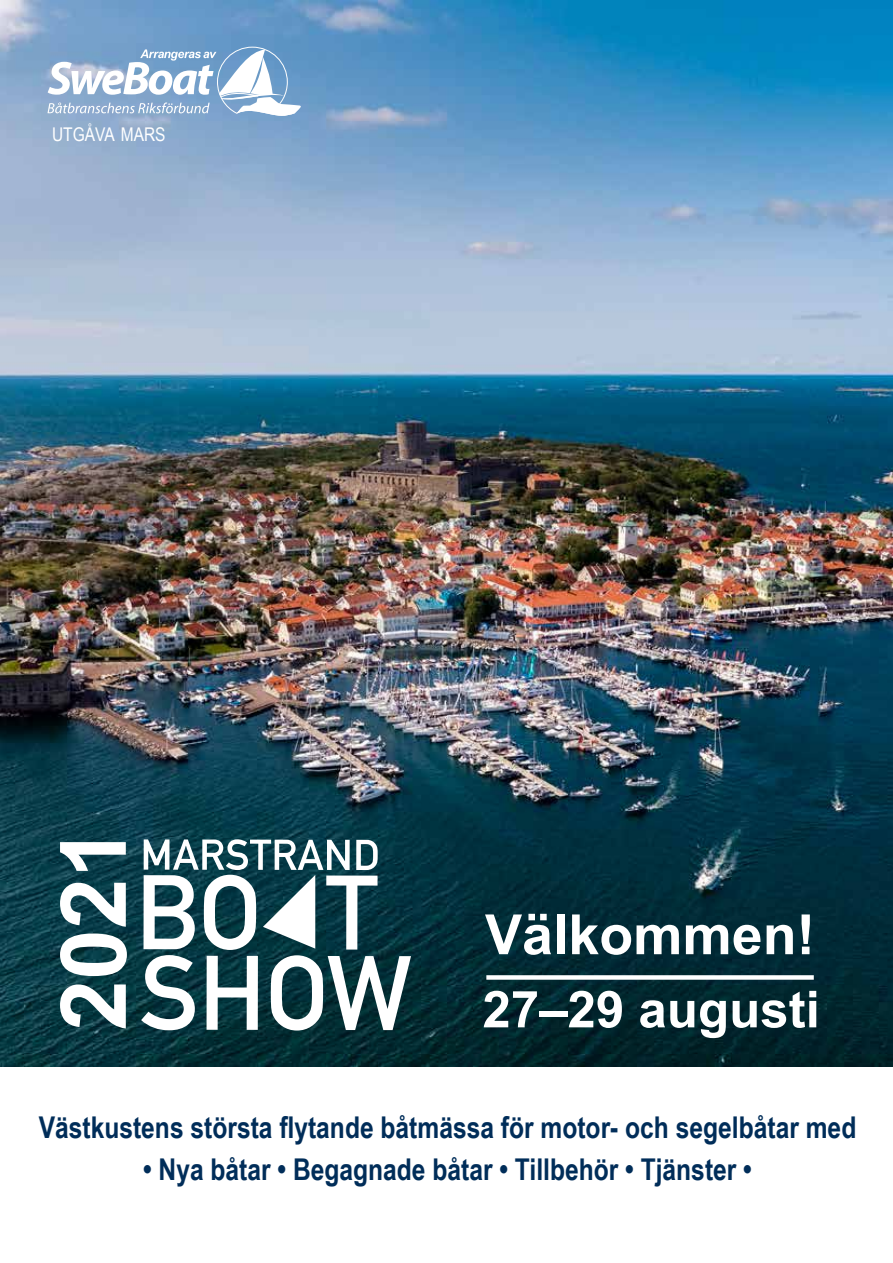
<style>
.page{position:relative;width:893px;height:1263px;background:#fff}
.page>*{position:absolute;margin:0;border:0;box-sizing:border-box;transform-origin:0 0}
.t1{font:700 91.5px "Arial";color:#fff}
.t2{font:700 55.5px "Arial";color:#fff}
.t3{font:700 51px "Arial";color:#fff}
.t4{font:700 30px "Arial Narrow";color:#002d59}
.t5{font:18.9px "Arial Narrow";color:#fff}
</style>
<div class="page">
<img style="left:0;top:0;width:893px;height:1067px">
<svg style="left:141px;top:839px;width:270px;height:191px"></svg>
<div style="left:486px;top:975px;width:328px;height:5px;background:#fff"></div>
<svg style="left:47px;top:47px;width:254px;height:69px"></svg>
<p class="t5" style="left:52px;top:120px;width:115px">UTGÅVA MARS</p>
<h1 class="t1" style="left:29px;top:1031px;width:205px;rotate:-90deg">2021</h1>
<h2 class="t2" style="left:485px;top:895px;width:332px">Välkommen!</h2>
<h3 class="t3" style="left:482px;top:973px;width:339px">27–29 augusti</h3>
<p class="t4" style="left:39px;top:1105px;width:819px">Västkustens största flytande båtmässa för motor- och segelbåtar med</p>
<p class="t4" style="left:143px;top:1147px;width:610px">• Nya båtar • Begagnade båtar • Tillbehör • Tjänster •</p>
</div>
